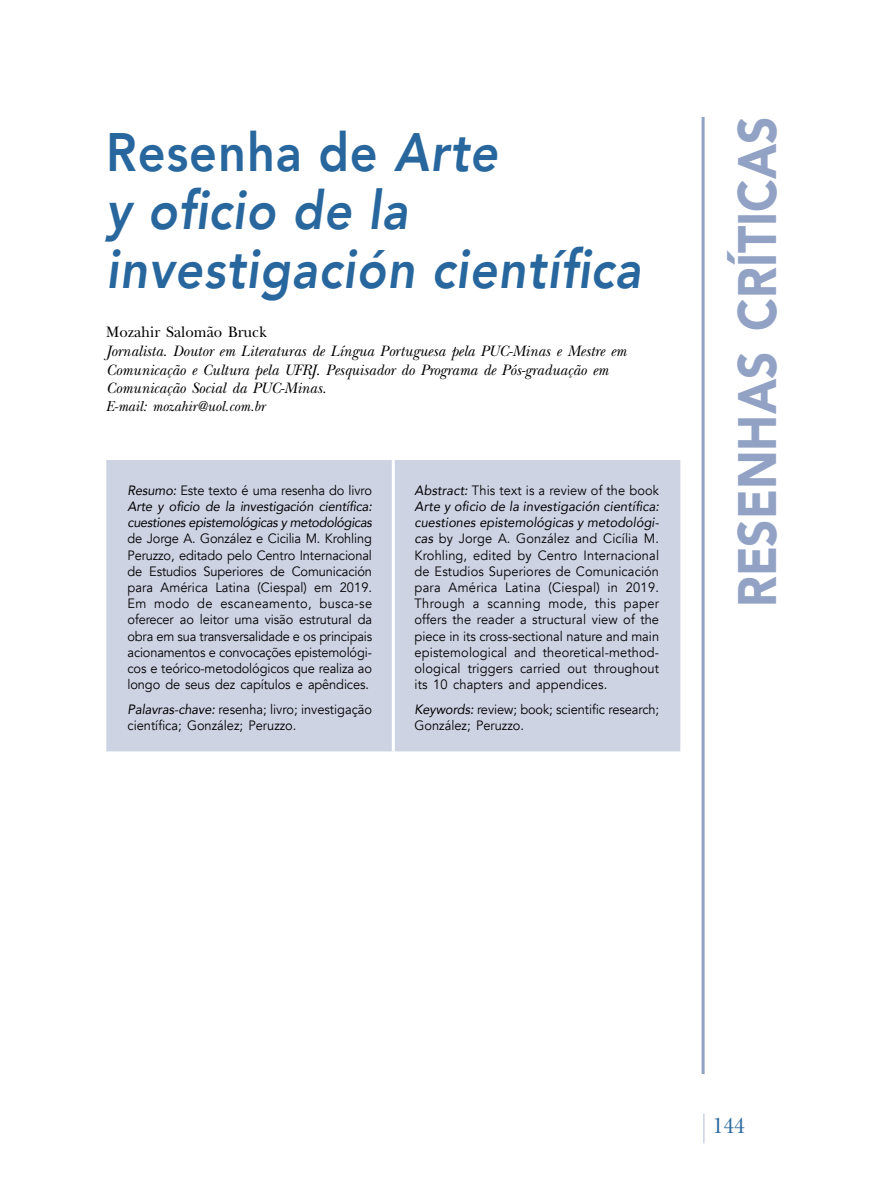
<style>
.page{position:relative;width:893px;height:1191px;background:#fff}
.page>*{position:absolute;margin:0;border:0;box-sizing:border-box;transform-origin:0 0}
.t1{font:italic 800 54px/58.5px "Avenir";letter-spacing:.02em;color:#28679e;scale:.9 1}
.t2{font:900 54px "Avenir";color:#91a2c5;scale:.88 1}
.t3{font:22.5px "New Baskerville Std";color:#28679e;scale:.9 1}
.t4{font:italic 15.75px/18.9px "New Baskerville Std";color:#000;scale:.95 1}
.t5{font:15.75px "New Baskerville Std";color:#000;scale:.95 1}
.t6{font:italic 15px "New Baskerville Std";color:#000;scale:.95 1}
.t7{font:13.5px/16.2px "Avenir";color:#000;text-align:justify;scale:.95 1}
.t8{font:italic 13.5px/16.2px "Avenir";letter-spacing:-.025em;color:#000;text-align:justify;scale:.95 1}
.s1{font-style:normal}
.s2{font-style:italic}
</style>
<div class="page">
<hr style="left:702px;top:117px;width:3px;height:957px;background:#91a2c5">
<hr style="left:703px;top:1113px;width:2px;height:30px;background:#ced3e4">
<div style="left:106px;top:460px;width:574px;height:291px;background:#ced3e4"></div>
<hr style="left:392px;top:460px;width:3px;height:291px;background:#fff">
<h1 class="t1" style="left:106px;top:123px;width:596px"><span class="s1">Resenha de</span> Arte<br>y oficio de la investigación científica</h1>
<p class="t5" style="left:106px;top:322px;width:171px">Mozahir Salomão Bruck</p>
<p class="t4" style="left:106px;top:341px;width:549px">Jornalista. Doutor em Literaturas de Língua Portuguesa pela PUC-Minas e Mestre em<br>Comunicação e Cultura pela UFRJ. Pesquisador do Programa de Pós-graduação em<br>Comunicação Social da PUC-Minas.</p>
<p class="t6" style="left:106px;top:398px;width:168px">E-mail: mozahir@uol.com.br</p>
<p class="t8" style="left:128px;top:482px;width:259px">Resumo: <span class="s1">Este texto é uma resenha do livro </span>Arte y oficio de la investigación científica: cuestiones epistemológicas y metodológicas</p>
<p class="t7" style="left:128px;top:531px;width:259px">de Jorge A. González e Cicilia M. Krohling Peruzzo, editado pelo Centro Internacional de Estudios Superiores de Comunicación para América Latina (Ciespal) em 2019.<br>Em modo de escaneamento, busca-se oferecer ao leitor uma visão estrutural da obra em sua transversalidade e os principais acionamentos e convocações epistemológi&shy;cos e teórico-metodológicos que realiza ao longo de seus dez capítulos e apêndices.</p>
<p class="t7" style="left:128px;top:701px;width:259px"><span class="s2">Palavras-chave:</span> resenha; livro; investigação científica; González; Peruzzo.</p>
<p class="t7" style="left:415px;top:482px;width:259px"><span class="s2">Abstract:</span> This text is a review of the book <span class="s2">Arte y oficio de la investigación científica: cuestiones epistemológicas y metodológi&shy;cas</span> by Jorge A. González and Cicília M.<br>Krohling, edited by Centro Internacional de Estudios Superiores de Comunicación para América Latina (Ciespal) in 2019.<br>Through a scanning mode, this paper offers the reader a structural view of the piece in its cross-sectional nature and main epistemological and theoretical-method&shy;ological triggers carried out throughout its 10 chapters and appendices.</p>
<p class="t7" style="left:415px;top:701px;width:259px"><span class="s2">Keywords:</span> review; book; scientific research;<br>González; Peruzzo.</p>
<h1 class="t2" style="left:711px;top:607px;width:558px;rotate:-90deg">RESENHAS CRÍTICAS</h1>
<h2 class="t3" style="left:713px;top:1113px;width:37px">144</h2>
</div>
